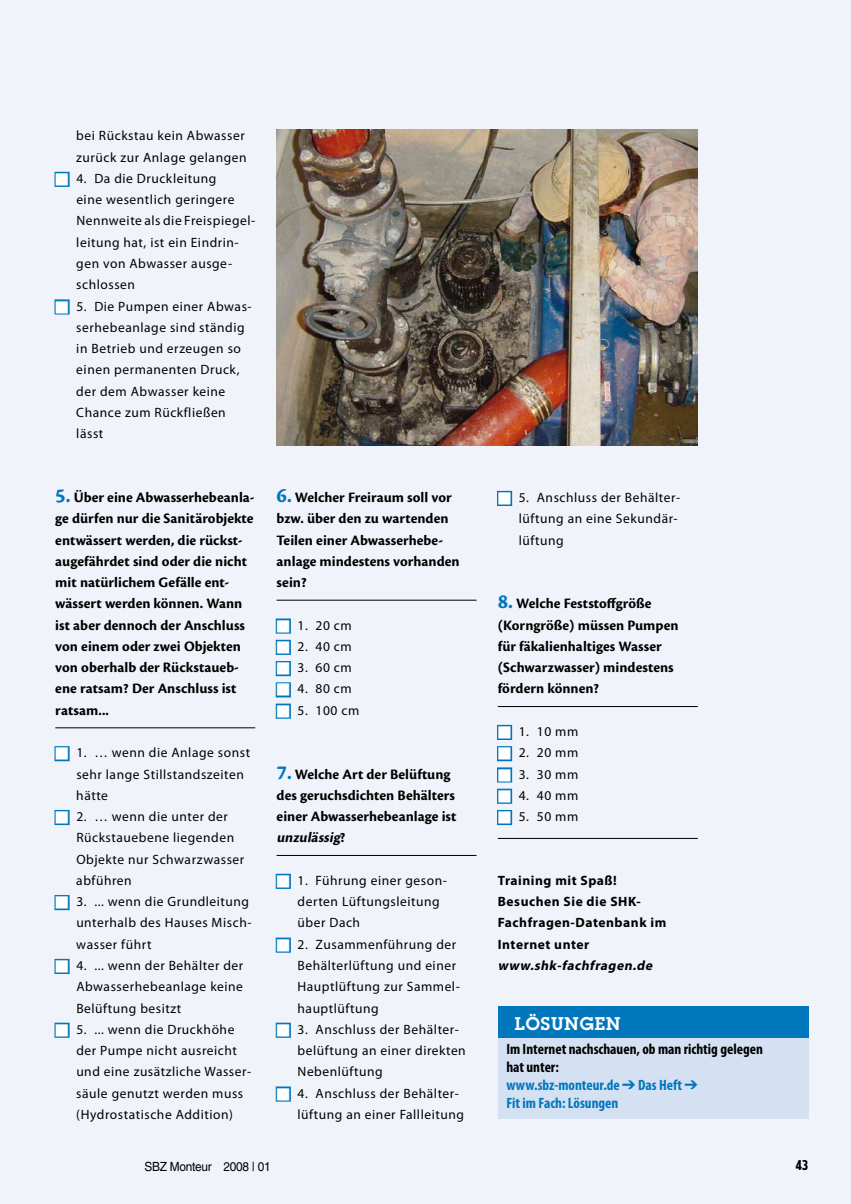
<style>
.page{position:relative;width:851px;height:1204px;background:#fff}
.page>*{position:absolute;margin:0;border:0;box-sizing:border-box;transform-origin:0 0}
.t1{font:600 18px "Lubalin Graph Std";letter-spacing:.05em;color:#fff}
.t2{font:700 15px/21.3px "Cronos Pro";color:#000}
.t3{font:700 condensed 15px/18px "Myriad Pro";color:#000}
.t4{font:13.5px/21.3px "Myriad Pro";letter-spacing:.04em;color:#000}
.t5{font:700 13.5px/21.3px "Myriad Pro";letter-spacing:.04em;color:#000}
.t6{font:italic 700 13.5px "Myriad Pro";color:#000}
.t7{font:800 condensed 13.5px "Tempo Std";color:#000}
.t8{font:12.6px "Helvetica LT Std";letter-spacing:-.02em;color:#000;scale:.94 1}
.s1{color:#fff}
.s2{font-size:21px;color:#0076bd}
.s3{font-style:italic}
.s4{color:#0076bd}
</style>
<div class="page">
<div style="left:0;top:0;width:850px;height:1203px;background:#f0f4fa"></div>
<img style="left:276px;top:130px;width:421px;height:315px">
<hr style="left:55px;top:727px;width:200px;height:1px;background:#000">
<div style="left:54px;top:172px;width:16px;height:15px;border:3px solid #0076bd"></div>
<div style="left:54px;top:299px;width:16px;height:15px;border:3px solid #0076bd"></div>
<div style="left:54px;top:746px;width:16px;height:15px;border:3px solid #0076bd"></div>
<div style="left:54px;top:809px;width:16px;height:16px;border:3px solid #0076bd"></div>
<div style="left:54px;top:895px;width:16px;height:15px;border:3px solid #0076bd"></div>
<div style="left:54px;top:958px;width:16px;height:15px;border:3px solid #0076bd"></div>
<div style="left:54px;top:1022px;width:16px;height:15px;border:3px solid #0076bd"></div>
<hr style="left:276px;top:600px;width:200px;height:1px;background:#000">
<hr style="left:276px;top:855px;width:200px;height:1px;background:#000">
<div style="left:276px;top:618px;width:15px;height:15px;border:3px solid #0076bd"></div>
<div style="left:276px;top:639px;width:15px;height:16px;border:3px solid #0076bd"></div>
<div style="left:276px;top:661px;width:15px;height:15px;border:3px solid #0076bd"></div>
<div style="left:276px;top:682px;width:15px;height:15px;border:3px solid #0076bd"></div>
<div style="left:276px;top:703px;width:15px;height:15px;border:3px solid #0076bd"></div>
<div style="left:276px;top:873px;width:15px;height:15px;border:3px solid #0076bd"></div>
<div style="left:276px;top:937px;width:15px;height:15px;border:3px solid #0076bd"></div>
<div style="left:276px;top:1022px;width:15px;height:15px;border:3px solid #0076bd"></div>
<div style="left:276px;top:1086px;width:15px;height:15px;border:3px solid #0076bd"></div>
<hr style="left:497px;top:706px;width:200px;height:1px;background:#000">
<hr style="left:497px;top:838px;width:200px;height:1px;background:#000">
<div style="left:497px;top:491px;width:15px;height:15px;border:3px solid #0076bd"></div>
<div style="left:497px;top:724px;width:15px;height:16px;border:3px solid #0076bd"></div>
<div style="left:497px;top:746px;width:15px;height:15px;border:3px solid #0076bd"></div>
<div style="left:497px;top:767px;width:15px;height:15px;border:3px solid #0076bd"></div>
<div style="left:497px;top:788px;width:15px;height:15px;border:3px solid #0076bd"></div>
<div style="left:497px;top:809px;width:15px;height:16px;border:3px solid #0076bd"></div>
<div style="left:497px;top:1018px;width:311px;height:100px;background:#d4e1f2"></div>
<div style="left:497px;top:1006px;width:311px;height:31px;background:#0076bd"></div>
<p class="t4" style="left:76px;top:125px;width:172px">bei Rückstau kein Abwasser zurück zur Anlage gelangen</p>
<p class="t4" style="left:76px;top:167px;width:180px;text-indent:-21px"><span class="s1">•</span> 4. Da die Druckleitung<br>eine wesentlich geringere<br>Nennweite als die Freispiegel&shy;leitung hat, ist ein Eindrin&shy;gen von Abwasser ausge&shy;schlossen</p>
<p class="t4" style="left:76px;top:295px;width:177px;text-indent:-21px"><span class="s1">•</span> 5. Die Pumpen einer Abwas&shy;serhebeanlage sind ständig in Betrieb und erzeugen so einen permanenten Druck, der dem Abwasser keine<br>Chance zum Rückfließen lässt</p>
<p class="t2" style="left:55px;top:487px;width:201px"><span class="s2">5.</span> Über eine Abwasserhebeanla&shy;ge dürfen nur die Sanitärobjekte entwässert werden, die rückst&shy;augefährdet sind oder die nicht mit natürlichem Gefälle ent&shy;wässert werden können. Wann ist aber dennoch der Anschluss von einem oder zwei Objekten von oberhalb der Rückstaueb&shy;ene ratsam? Der Anschluss ist ratsam...</p>
<p class="t4" style="left:76px;top:741px;width:175px;text-indent:-21px"><span class="s1">•</span> 1. … wenn die Anlage sonst sehr lange Stillstandszeiten hätte</p>
<p class="t4" style="left:76px;top:805px;width:169px;text-indent:-21px"><span class="s1">•</span> 2. … wenn die unter der<br>Rückstauebene liegenden<br>Objekte nur Schwarzwasser abführen</p>
<p class="t4" style="left:76px;top:890px;width:177px;text-indent:-21px"><span class="s1">•</span> 3. ... wenn die Grundleitung unterhalb des Hauses Misch&shy;wasser führt</p>
<p class="t4" style="left:76px;top:954px;width:168px;text-align:justify;text-indent:-21px"><span class="s1">•</span> 4. ... wenn der Behälter der Abwasserhebeanlage keine Belüftung besitzt</p>
<p class="t4" style="left:76px;top:1018px;width:176px;text-indent:-21px"><span class="s1">•</span> 5. ... wenn die Druckhöhe der Pumpe nicht ausreicht und eine zusätzliche Wasser&shy;säule genutzt werden muss (Hydrostatische Addition)</p>
<p class="t2" style="left:276px;top:487px;width:185px"><span class="s2">6.</span> Welcher Freiraum soll vor bzw. über den zu wartenden<br>Teilen einer Abwasserhebe&shy;anlage mindestens vorhanden sein?</p>
<p class="t4" style="left:276px;top:614px;width:77px"><span class="s1">•</span> 1. 20 cm</p>
<p class="t4" style="left:276px;top:635px;width:77px"><span class="s1">•</span> 2. 40 cm</p>
<p class="t4" style="left:276px;top:656px;width:77px"><span class="s1">•</span> 3. 60 cm</p>
<p class="t4" style="left:276px;top:678px;width:77px"><span class="s1">•</span> 4. 80 cm</p>
<p class="t4" style="left:276px;top:699px;width:84px"><span class="s1">•</span> 5. 100 cm</p>
<p class="t2" style="left:276px;top:763px;width:181px"><span class="s2">7.</span> Welche Art der Belüftung des geruchsdichten Behälters einer Abwasserhebeanlage ist <span class="s3">unzulässig</span>?</p>
<p class="t4" style="left:297px;top:869px;width:151px;text-indent:-21px"><span class="s1">•</span> 1. Führung einer geson&shy;derten Lüftungsleitung über Dach</p>
<p class="t4" style="left:297px;top:933px;width:164px;text-indent:-21px"><span class="s1">•</span> 2. Zusammenführung der<br>Behälterlüftung und einer<br>Hauptlüftung zur Sammel&shy;hauptlüftung</p>
<p class="t4" style="left:297px;top:1018px;width:170px;text-indent:-21px"><span class="s1">•</span> 3. Anschluss der Behälter&shy;belüftung an einer direkten<br>Nebenlüftung</p>
<p class="t4" style="left:297px;top:1082px;width:168px;text-indent:-21px"><span class="s1">•</span> 4. Anschluss der Behälter&shy;lüftung an einer Fallleitung</p>
<p class="t4" style="left:518px;top:486px;width:163px;text-indent:-21px"><span class="s1">•</span> 5. Anschluss der Behälter&shy;lüftung an eine Sekundär&shy;lüftung</p>
<p class="t2" style="left:497px;top:593px;width:182px"><span class="s2">8.</span> Welche Feststoffgröße (Korngröße) müssen Pumpen für fäkalienhaltiges Wasser (Schwarzwasser) mindestens fördern können?</p>
<p class="t4" style="left:497px;top:720px;width:82px"><span class="s1">•</span> 1. 10 mm</p>
<p class="t4" style="left:497px;top:741px;width:82px"><span class="s1">•</span> 2. 20 mm</p>
<p class="t4" style="left:497px;top:763px;width:82px"><span class="s1">•</span> 3. 30 mm</p>
<p class="t4" style="left:497px;top:784px;width:82px"><span class="s1">•</span> 4. 40 mm</p>
<p class="t4" style="left:497px;top:805px;width:82px"><span class="s1">•</span> 5. 50 mm</p>
<p class="t5" style="left:497px;top:869px;width:170px">Training mit Spaß!<br>Besuchen Sie die SHK-<br>Fachfragen-Datenbank im<br>Internet unter</p>
<p class="t6" style="left:497px;top:956px;width:159px">www.shk-fachfragen.de</p>
<h1 class="t1" style="left:514px;top:1011px;width:107px">LÖSUNGEN</h1>
<p class="t3" style="left:506px;top:1039px;width:258px">Im Internet nachschauen, ob man richtig gelegen hat unter:<br><span class="s4">www.sbz-monteur.de</span> <span class="s4">➔ Das Heft</span> <span class="s4">➔<br>Fit im Fach: Lösungen</span></p>
<p class="t8" style="left:144px;top:1159px;width:136px">SBZ Monteur 2008 | 01</p>
<p class="t7" style="left:795px;top:1156px;width:14px">43</p>
</div>
